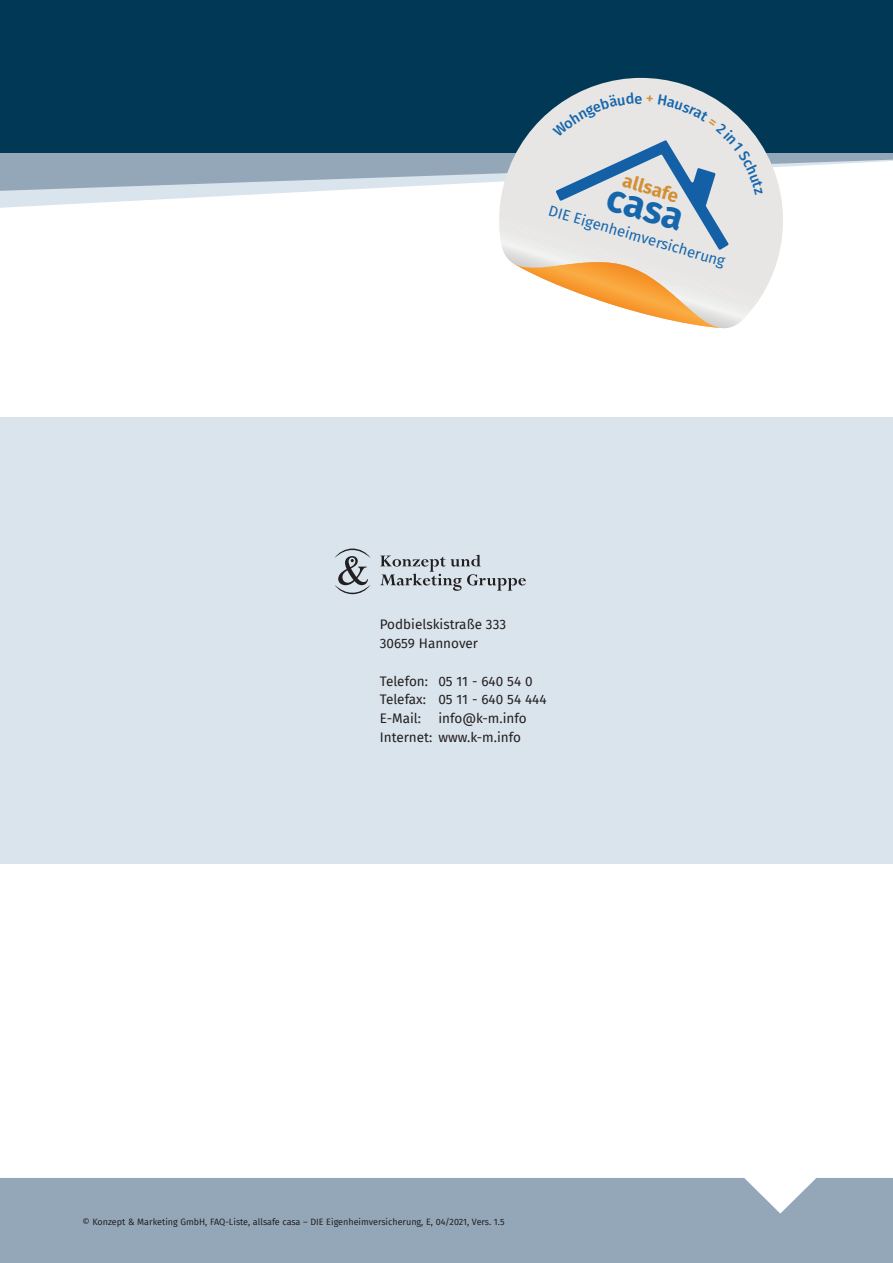
<style>
.page{position:relative;width:893px;height:1263px;background:#fff}
.page>*{position:absolute;margin:0;border:0;box-sizing:border-box;transform-origin:0 0}
.t1{font:700 38.25px "Fira Sans";color:#1666ac}
.t2{font:700 18.6px "Fira Sans";color:#d38f33}
.t3{font:15px "Fira Sans";color:#1666ac}
.t4{font:13.5px/18.8px "Fira Sans";color:#231f20}
.t5{font:9px "Fira Sans";color:#231f20}
</style>
<div class="page">
<div style="left:0;top:1178px;width:893px;height:85px;background:#94a7b9"></div>
<svg style="left:0;top:191px;width:315px;height:17px"></svg>
<svg style="left:0;top:152px;width:893px;height:39px;background:#a9b9c8"></svg>
<div style="left:0;top:0;width:893px;height:152px;background:#003856"></div>
<div style="left:0;top:417px;width:893px;height:446px;background:#dae4ec"></div>
<svg style="left:335px;top:549px;width:35px;height:45px"></svg>
<svg style="left:380px;top:555px;width:146px;height:36px"></svg>
<svg style="left:498px;top:77px;width:318px;height:252px"></svg>
<h2 class="t2" style="left:628px;top:165px;width:58px;rotate:16deg">allsafe</h2>
<p class="t3" style="left:552px;top:200px;width:185px;rotate:16deg">DIE Eigenheimversicherung</p>
<h1 class="t1" style="left:617px;top:166px;width:80px;rotate:16deg">casa</h1>
<p class="t4" style="left:380px;top:615px;width:128px">Podbielskistraße 333<br>30659 Hannover</p>
<p class="t4" style="left:380px;top:671px;width:168px">Telefon: 05 11 - 640 54 0<br>Telefax: 05 11 - 640 54 444<br>E-Mail:</p>
<p class="t4" style="left:380px;top:708px;width:148px;text-indent:58px">info@k-m.info<br>Internet: www.k-m.info</p>
<p class="t5" style="left:82px;top:1215px;width:424px">© Konzept &amp; Marketing GmbH, FAQ-Liste, allsafe casa – DIE Eigenheimversicherung, E, 04/2021, Vers. 1.5</p>
</div>
